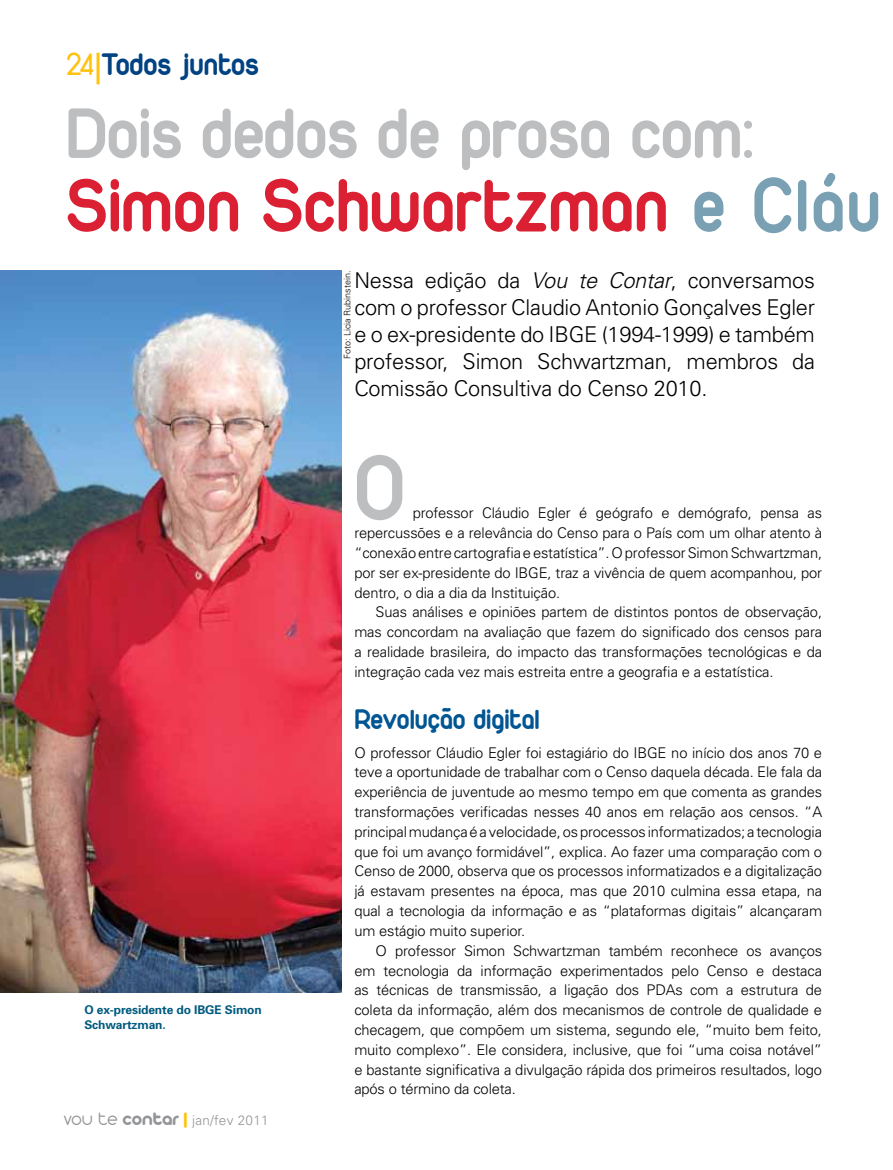
<style>
.page{position:relative;width:893px;height:1170px;background:#fff}
.page>*{position:absolute;margin:0;border:0;box-sizing:border-box;transform-origin:0 0}
.t1{font:93px "Duepuntozerobold";color:#bcbec0}
.t2{font:79.5px "Duepuntozerobold";letter-spacing:.005em;color:#da2032}
.t3{font:75px "Duepuntozerobold";letter-spacing:-.005em;color:#bcbec0}
.t4{font:33px "Duepuntozerobold";color:#004282}
.t5{font:30px "Duepuntozerobold";color:#005593}
.t6{font:300 21.75px/27px "Univers";letter-spacing:-.01em;color:#000;text-align:justify}
.t7{font:300 14.7px/19.8px "Univers";letter-spacing:-.01em;color:#000;text-align:justify}
.t8{font:300 13.5px "Univers";letter-spacing:.02em;color:#939598}
.t9{font:700 12px/15px "Univers";letter-spacing:-.01em;color:#005b7f}
.t10{font:300 9px "Univers";color:#000}
.s1{font-family:"Duepuntozero";color:#ffc20e}
.s2{color:#79a0b3}
.s3{font-style:italic}
.s4{font-family:"Arista 2.0 Alternate";font-size:19.5px}
.s5{font-family:"Arista 2.0";font-weight:400;font-size:19.5px}
.s6{font-family:"Arista 2.0";font-weight:400;font-size:19.5px;color:#ffc20e}
</style>
<div class="page">
<hr style="left:97px;top:53px;width:3px;height:31px;background:#ffc20e">
<img style="left:0;top:270px;width:341px;height:722px">
<h3 class="t4" style="left:66px;top:45px;width:194px"><span class="s1">24</span> Todos juntos</h3>
<h3 class="t3" style="left:66px;top:90px;width:690px">Dois dedos de prosa com:</h3>
<h2 class="t2" style="left:66px;top:160px;width:816px">Simon Schwartzman <span class="s2">e Cláu</span></h2>
<h3 class="t6" style="left:354px;top:266px;width:462px">Nessa edição da <span class="s3">Vou te Contar</span>, conversamos com o professor Claudio Antonio Gonçalves Egler e o ex-presidente do IBGE (1994-1999) e também professor, Simon Schwartzman, membros da Comissão Consultiva do Censo 2010.</h3>
<p class="t10" style="left:342px;top:359px;width:90px;rotate:-90deg">Foto: Licia Rubinstein.</p>
<p class="t9" style="left:84px;top:1001px;width:179px">O ex-presidente do IBGE Simon<br>Schwartzman.</p>
<p class="t8" style="left:64px;top:1111px;width:206px"><span class="s4">vou te</span> <span class="s5">contar</span> <span class="s6">|</span> jan/fev 2011</p>
<h1 class="t1" style="left:354px;top:434px;width:52px">O</h1>
<p class="t7" style="left:354px;top:503px;width:469px;text-indent:58px">professor Cláudio Egler é geógrafo e demógrafo, pensa as repercussões e a relevância do Censo para o País com um olhar atento à “conexão entre cartografia e estatística”. O professor Simon Schwartzman, por ser ex-presidente do IBGE, traz a vivência de quem acompanhou, por dentro, o dia a dia da Instituição.</p>
<p class="t7" style="left:354px;top:602px;width:469px;text-indent:21px">Suas análises e opiniões partem de distintos pontos de observação, mas concordam na avaliação que fazem do significado dos censos para a realidade brasileira, do impacto das transformações tecnológicas e da integração cada vez mais estreita entre a geografia e a estatística.</p>
<h3 class="t5" style="left:354px;top:702px;width:187px">Revolução digital</h3>
<p class="t7" style="left:354px;top:742px;width:469px">O professor Cláudio Egler foi estagiário do IBGE no início dos anos 70 e teve a oportunidade de trabalhar com o Censo daquela década. Ele fala da experiência de juventude ao mesmo tempo em que comenta as grandes transformações verificadas nesses 40 anos em relação aos censos. “A principal mudança é a velocidade, os processos informatizados; a tecnologia que foi um avanço formidável”, explica. Ao fazer uma comparação com o Censo de 2000, observa que os processos informatizados e a digitalização já estavam presentes na época, mas que 2010 culmina essa etapa, na qual a tecnologia da informação e as “plataformas digitais” alcançaram um estágio muito superior.</p>
<p class="t7" style="left:354px;top:940px;width:469px;text-indent:21px">O professor Simon Schwartzman também reconhece os avanços em tecnologia da informação experimentados pelo Censo e destaca as técnicas de transmissão, a ligação dos PDAs com a estrutura de coleta da informação, além dos mecanismos de controle de qualidade e checagem, que compõem um sistema, segundo ele, “muito bem feito, muito complexo”. Ele considera, inclusive, que foi “uma coisa notável” e bastante significativa a divulgação rápida dos primeiros resultados, logo após o término da coleta.</p>
</div>
